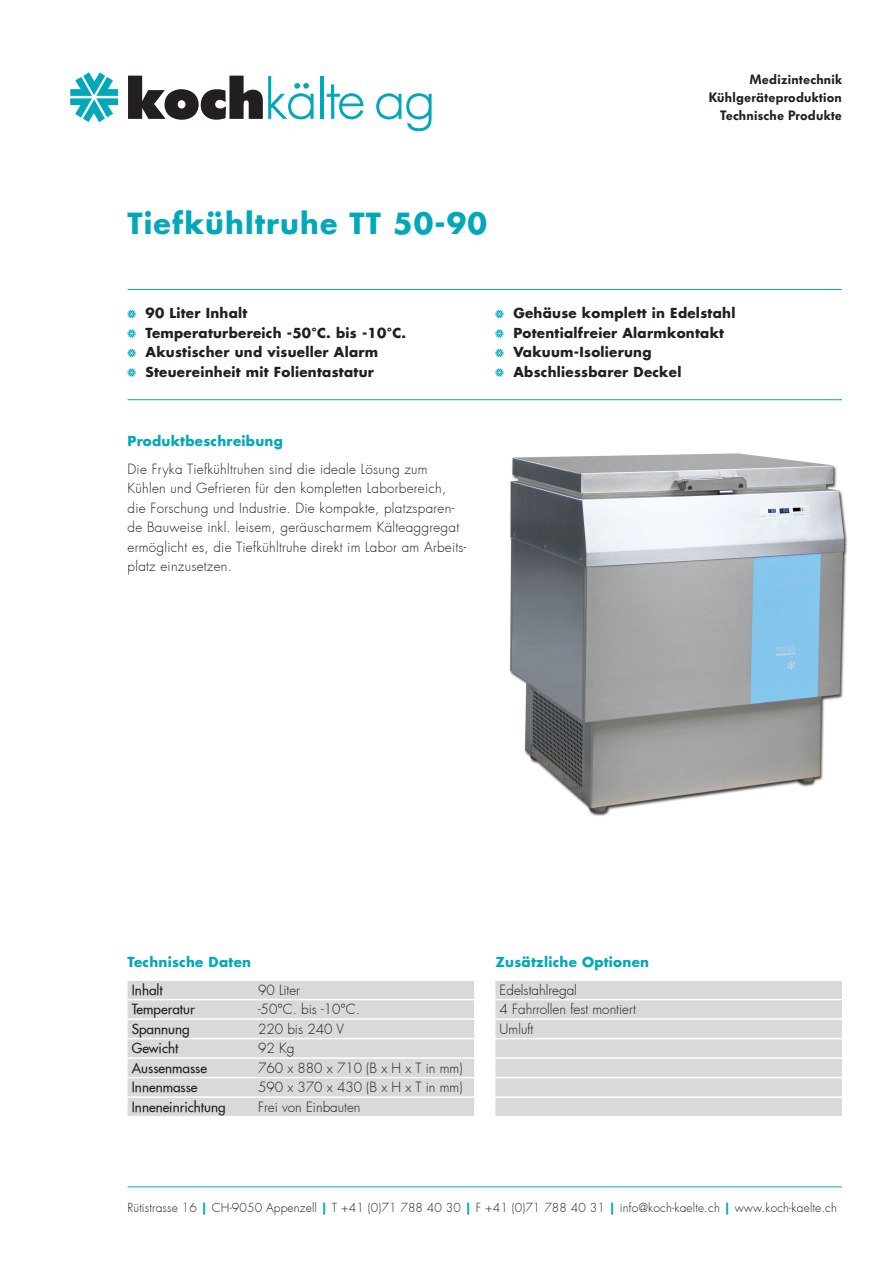
<style>
.page{position:relative;width:893px;height:1263px;background:#fff}
.page>*{position:absolute;margin:0;border:0;box-sizing:border-box;transform-origin:0 0}
.t1{font:700 28.5px "Futura";letter-spacing:.04em;color:#00a8b9}
.t2{font:300 13.5px/19.5px "Futura";letter-spacing:.02em;color:#231f20}
.Aufzählung{font:700 13.5px "Futura";letter-spacing:.02em;color:#231f20}
.t3{font:300 13.5px/19.5px "Futura";color:#231f20}
.t4{font:500 13.5px "Futura";color:#231f20}
.t5{font:700 13.5px "Futura";letter-spacing:.02em;color:#00a8b9}
.t6{font:600 13.5px/18px "Futura BQ";letter-spacing:.02em;color:#231f20;text-align:right}
.t7{font:300 12px "Futura";letter-spacing:.01em;color:#231f20}
.s1{font-weight:700;color:#00a8b9}
</style>
<div class="page">
<img style="left:509px;top:453px;width:339px;height:363px">
<svg style="left:128px;top:310px;width:8px;height:8px"></svg>
<svg style="left:128px;top:329px;width:8px;height:9px"></svg>
<svg style="left:128px;top:349px;width:8px;height:8px"></svg>
<svg style="left:128px;top:368px;width:8px;height:9px"></svg>
<svg style="left:495px;top:310px;width:8px;height:8px"></svg>
<svg style="left:495px;top:329px;width:8px;height:9px"></svg>
<svg style="left:495px;top:349px;width:8px;height:8px"></svg>
<svg style="left:495px;top:368px;width:8px;height:9px"></svg>
<svg style="left:70px;top:72px;width:48px;height:50px"></svg>
<svg style="left:128px;top:76px;width:186px;height:44px"></svg>
<hr style="left:320px;top:76px;width:3px;height:43px;background:#00a8b9">
<svg style="left:327px;top:84px;width:37px;height:35px"></svg>
<svg style="left:376px;top:93px;width:56px;height:38px"></svg>
<hr style="left:128px;top:289px;width:714px;height:1px;background:#00a8b9">
<hr style="left:128px;top:399px;width:714px;height:1px;background:#00a8b9">
<hr style="left:128px;top:1186px;width:714px;height:1px;background:#00a8b9">
<div style="left:495px;top:981px;width:347px;height:18px;background:#d8d9db"></div>
<div style="left:495px;top:1000px;width:347px;height:18px;background:#d8d9db"></div>
<div style="left:495px;top:1020px;width:347px;height:18px;background:#d8d9db"></div>
<div style="left:495px;top:1039px;width:347px;height:18px;background:#d8d9db"></div>
<div style="left:495px;top:1059px;width:347px;height:18px;background:#d8d9db"></div>
<div style="left:495px;top:1078px;width:347px;height:18px;background:#d8d9db"></div>
<div style="left:495px;top:1098px;width:347px;height:18px;background:#d8d9db"></div>
<div style="left:128px;top:981px;width:346px;height:18px;background:#d8d9db"></div>
<div style="left:128px;top:1000px;width:346px;height:18px;background:#d8d9db"></div>
<div style="left:128px;top:1020px;width:346px;height:18px;background:#d8d9db"></div>
<div style="left:128px;top:1039px;width:346px;height:18px;background:#d8d9db"></div>
<div style="left:128px;top:1059px;width:346px;height:18px;background:#d8d9db"></div>
<div style="left:128px;top:1078px;width:346px;height:18px;background:#d8d9db"></div>
<div style="left:128px;top:1098px;width:346px;height:18px;background:#d8d9db"></div>
<p class="t6" style="left:709px;top:71px;width:135px">Medizintechnik<br>Kühlgeräteproduktion<br>Technische Produkte</p>
<h1 class="t1" style="left:128px;top:204px;width:361px">Tiefkühltruhe TT 50-90</h1>
<p class="Aufzählung" style="left:146px;top:304px;width:103px">90 Liter Inhalt</p>
<p class="Aufzählung" style="left:146px;top:324px;width:262px">Temperaturbereich -50°C. bis -10°C.</p>
<p class="Aufzählung" style="left:146px;top:343px;width:234px">Akustischer und visueller Alarm</p>
<p class="Aufzählung" style="left:146px;top:363px;width:230px">Steuereinheit mit Folientastatur</p>
<p class="t5" style="left:128px;top:432px;width:157px">Produktbeschreibung</p>
<p class="t2" style="left:128px;top:460px;width:340px">Die Fryka Tiefkühltruhen sind die ideale Lösung zum Kühlen und Gefrieren für den kompletten Laborbereich, die Forschung und Industrie. Die kompakte, platzsparen&shy;de Bauweise inkl. leisem, geräuscharmem Kälteaggregat ermöglicht es, die Tiefkühltruhe direkt im Labor am Arbeits&shy;platz einzusetzen.</p>
<p class="Aufzählung" style="left:513px;top:304px;width:223px">Gehäuse komplett in Edelstahl</p>
<p class="Aufzählung" style="left:513px;top:324px;width:212px">Potentialfreier Alarmkontakt</p>
<p class="Aufzählung" style="left:513px;top:343px;width:140px">Vakuum-Isolierung</p>
<p class="Aufzählung" style="left:513px;top:363px;width:170px">Abschliessbarer Deckel</p>
<p class="t5" style="left:128px;top:953px;width:125px">Technische Daten</p>
<p class="t4" style="left:132px;top:981px;width:32px">Inhalt</p>
<p class="t2" style="left:258px;top:980px;width:43px">90 Liter</p>
<p class="t4" style="left:132px;top:1001px;width:64px">Temperatur</p>
<p class="t2" style="left:258px;top:1000px;width:103px">-50°C. bis -10°C.</p>
<p class="t4" style="left:132px;top:1020px;width:59px">Spannung</p>
<p class="t3" style="left:258px;top:1019px;width:88px">220 bis 240 V</p>
<p class="t4" style="left:132px;top:1040px;width:48px">Gewicht</p>
<p class="t2" style="left:258px;top:1039px;width:38px">92 Kg</p>
<p class="t4" style="left:132px;top:1059px;width:77px">Aussenmasse</p>
<p class="t3" style="left:258px;top:1058px;width:206px">760 x 880 x 710 (B x H x T in mm)</p>
<p class="t4" style="left:132px;top:1079px;width:67px">Innenmasse</p>
<p class="t3" style="left:258px;top:1078px;width:206px">590 x 370 x 430 (B x H x T in mm)</p>
<p class="t4" style="left:132px;top:1098px;width:95px">Inneneinrichtung</p>
<p class="t3" style="left:258px;top:1097px;width:104px">Frei von Einbauten</p>
<p class="t5" style="left:495px;top:953px;width:155px">Zusätzliche Optionen</p>
<p class="t3" style="left:500px;top:980px;width:138px">Edelstahlregal<br>4 Fahrrollen fest montiert<br>Umluft</p>
<p class="t7" style="left:128px;top:1200px;width:711px">Rütistrasse 16 <span class="s1">|</span> CH-9050 Appenzell <span class="s1">|</span> T +41 (0)71 788 40 30 <span class="s1">|</span> F +41 (0)71 788 40 31 <span class="s1">|</span> info@koch-kaelte.ch <span class="s1">|</span> www.koch-kaelte.ch</p>
</div>
